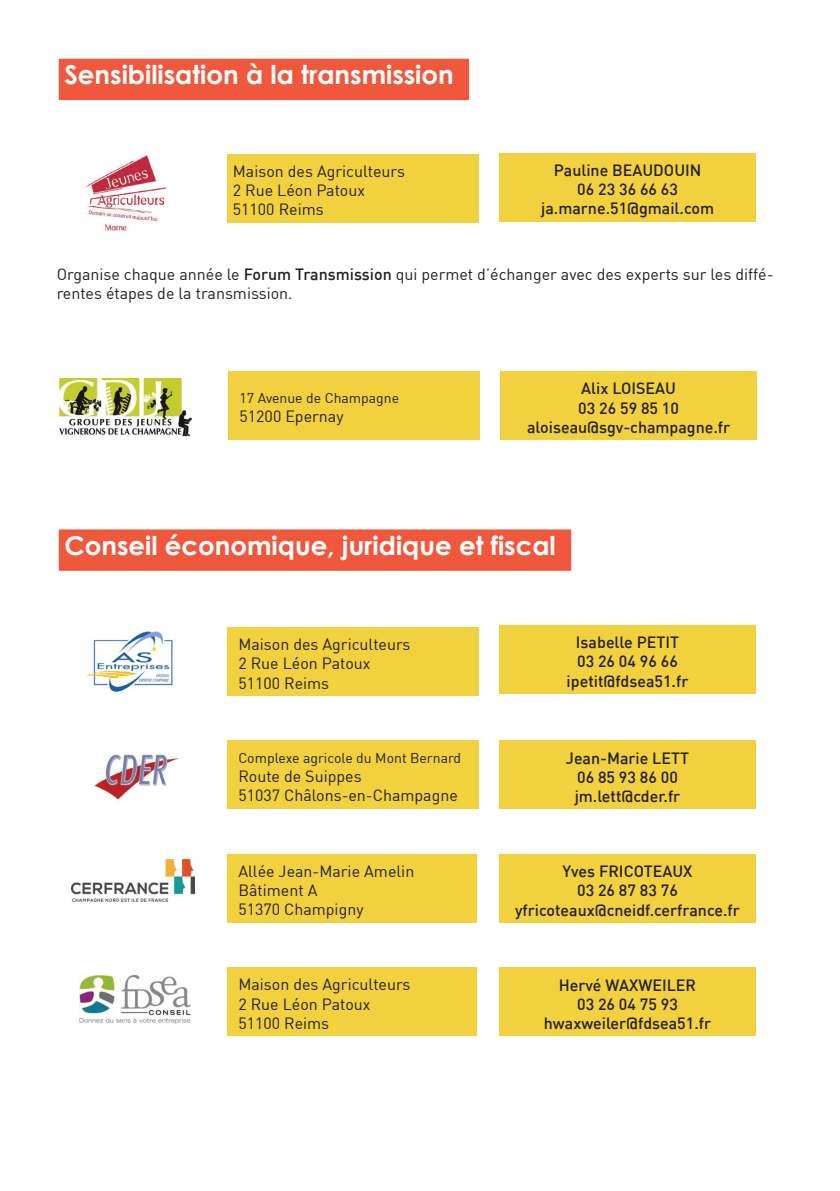
<style>
.page{position:relative;width:840px;height:1191px;background:#fff}
.page>*{position:absolute;margin:0;border:0;box-sizing:border-box;transform-origin:0 0}
.t1{font:700 26px "Century Gothic";color:#fff}
.t2{font:16px/19.2px "DIN";color:#231f20}
.t3{font:500 16px "DIN";color:#231f20}
.t4{font:14px "DIN";color:#231f20}
.s1{font-weight:500}
</style>
<div class="page">
<img style="left:87px;top:156px;width:78px;height:75px">
<div style="left:227px;top:154px;width:251px;height:68px;background:#f2d13e"></div>
<div style="left:58px;top:58px;width:412px;height:43px;background:#f0583e"></div>
<div style="left:57px;top:57px;width:414px;height:45px;border:2px solid #fff"></div>
<img style="left:60px;top:378px;width:131px;height:59px">
<div style="left:58px;top:528px;width:514px;height:44px;background:#f0583e"></div>
<div style="left:57px;top:527px;width:516px;height:46px;border:2px solid #fff"></div>
<div style="left:499px;top:153px;width:256px;height:68px;background:#f2d13e"></div>
<div style="left:500px;top:371px;width:256px;height:68px;background:#f2d13e"></div>
<div style="left:228px;top:371px;width:251px;height:68px;background:#f2d13e"></div>
<img style="left:94px;top:754px;width:85px;height:46px">
<div style="left:227px;top:741px;width:251px;height:68px;background:#f2d13e"></div>
<div style="left:499px;top:741px;width:256px;height:68px;background:#f2d13e"></div>
<div style="left:227px;top:854px;width:249px;height:68px;background:#f2d13e"></div>
<div style="left:499px;top:854px;width:256px;height:68px;background:#f2d13e"></div>
<div style="left:227px;top:967px;width:249px;height:68px;background:#f2d13e"></div>
<div style="left:499px;top:967px;width:256px;height:68px;background:#f2d13e"></div>
<img style="left:72px;top:860px;width:123px;height:42px">
<img style="left:79px;top:975px;width:112px;height:48px">
<div style="left:499px;top:625px;width:256px;height:68px;background:#f2d13e"></div>
<div style="left:227px;top:627px;width:251px;height:68px;background:#f2d13e"></div>
<img style="left:86px;top:631px;width:87px;height:61px">
<p class="t1" style="left:64px;top:58px;width:390px">Sensibilisation à la transmission</p>
<p class="t2" style="left:233px;top:161px;width:174px">Maison des Agriculteurs<br>2 Rue Léon Patoux<br>51100 Reims</p>
<p class="t3" style="left:553px;top:160px;width:149px">Pauline BEAUDOUIN</p>
<p class="t3" style="left:577px;top:179px;width:102px">06 23 36 66 63</p>
<p class="t3" style="left:541px;top:198px;width:174px">ja.marne.51@gmail.com</p>
<p class="t2" style="left:57px;top:264px;width:717px">Organise chaque année le <span class="s1">Forum Transmission</span> qui permet d’échanger avec des experts sur les diffé&shy;rentes étapes de la transmission.</p>
<p class="t4" style="left:239px;top:389px;width:161px">17 Avenue de Champagne</p>
<p class="t2" style="left:239px;top:406px;width:105px">51200 Epernay</p>
<p class="t3" style="left:581px;top:378px;width:96px">Alix LOISEAU</p>
<p class="t3" style="left:578px;top:397px;width:102px">03 26 59 85 10</p>
<p class="t3" style="left:527px;top:417px;width:204px">aloiseau@sgv-champagne.fr</p>
<p class="t1" style="left:64px;top:529px;width:492px">Conseil économique, juridique et fiscal</p>
<p class="t2" style="left:238px;top:634px;width:174px">Maison des Agriculteurs<br>2 Rue Léon Patoux<br>51100 Reims</p>
<p class="t4" style="left:238px;top:748px;width:224px">Complexe agricole du Mont Bernard</p>
<p class="t2" style="left:238px;top:766px;width:221px">Route de Suippes<br>51037 Châlons-en-Champagne</p>
<p class="t3" style="left:575px;top:632px;width:104px">Isabelle PETIT</p>
<p class="t3" style="left:576px;top:651px;width:102px">03 26 04 96 66</p>
<p class="t3" style="left:566px;top:670px;width:123px">ipetit@fdsea51.fr</p>
<p class="t3" style="left:565px;top:747px;width:125px">Jean-Marie LETT</p>
<p class="t3" style="left:576px;top:767px;width:102px">06 85 93 86 00</p>
<p class="t3" style="left:574px;top:786px;width:107px">jm.lett@cder.fr</p>
<p class="t2" style="left:238px;top:861px;width:177px">Allée Jean-Marie Amelin<br>Bâtiment A</p>
<p class="t2" style="left:238px;top:899px;width:127px">51370 Champigny</p>
<p class="t3" style="left:562px;top:861px;width:131px">Yves FRICOTEAUX</p>
<p class="t3" style="left:576px;top:880px;width:102px">03 26 87 83 76</p>
<p class="t3" style="left:515px;top:899px;width:226px">yfricoteaux@cneidf.cerfrance.fr</p>
<p class="t2" style="left:238px;top:974px;width:174px">Maison des Agriculteurs<br>2 Rue Léon Patoux<br>51100 Reims</p>
<p class="t3" style="left:558px;top:974px;width:139px">Hervé WAXWEILER</p>
<p class="t3" style="left:576px;top:993px;width:102px">03 26 04 75 93</p>
<p class="t3" style="left:543px;top:1013px;width:169px">hwaxweiler@fdsea51.fr</p>
</div>
